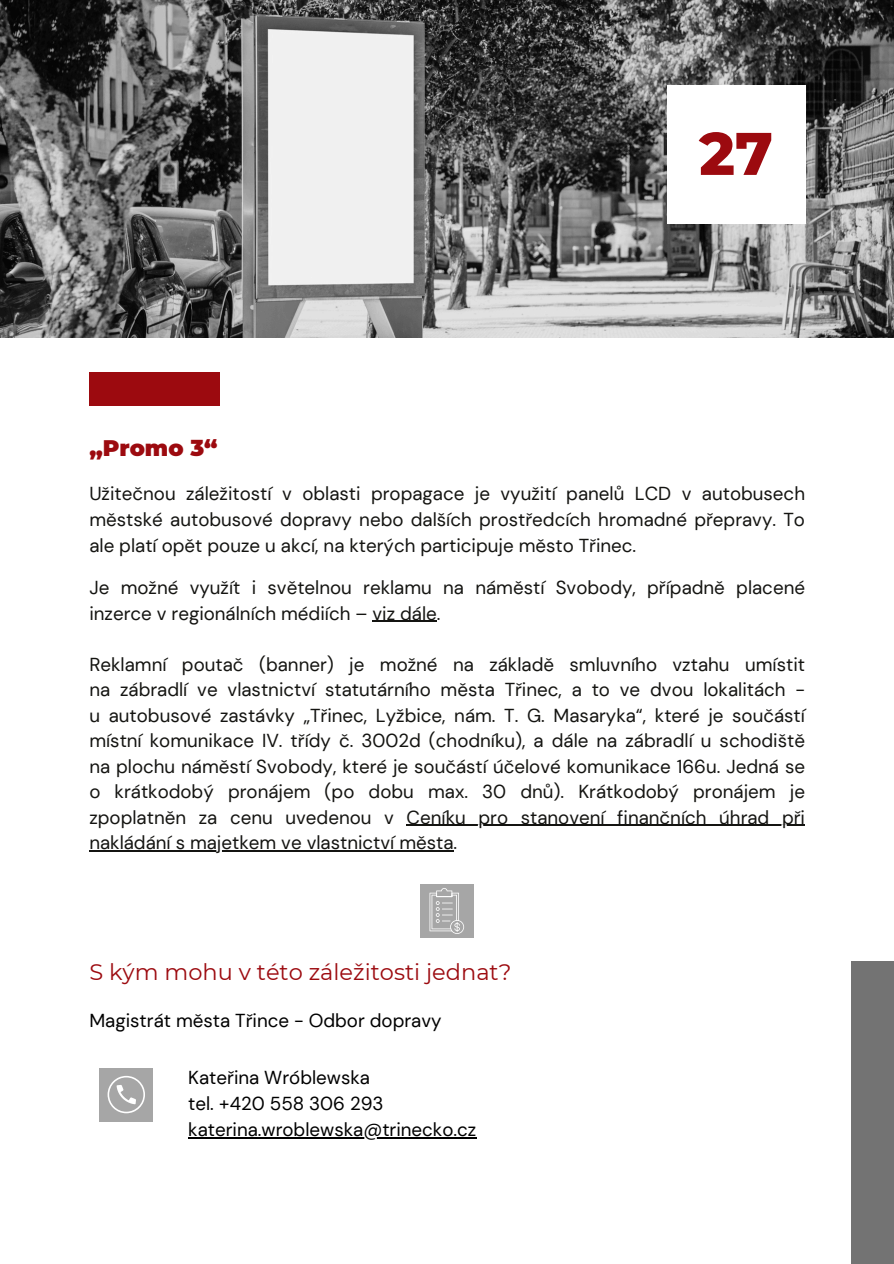
<style>
.page{position:relative;width:894px;height:1264px;background:#fff}
.page>*{position:absolute;margin:0;border:0;box-sizing:border-box;transform-origin:0 0}
.t1{font:800 60px "Montserrat";color:#9c0a0f}
.t2{font:22.5px "Montserrat";color:#9c0a0f}
.t3{font:900 22.5px "Montserrat";color:#9c0a0f}
.t4{font:18.75px/25.5px "DM Sans";color:#141411;text-align:justify}
.t5{font:18.75px "DM Sans";color:#000}
</style>
<div class="page">
<img style="left:0;top:0;width:893px;height:337px">
<div style="left:666px;top:85px;width:138px;height:138px;background:#fff"></div>
<div style="left:89px;top:372px;width:131px;height:34px;background:#9c0a0f"></div>
<hr style="left:372px;top:620px;width:64px;height:1px;background:#141411">
<hr style="left:406px;top:824px;width:398px;height:1px;background:#141411">
<hr style="left:89px;top:850px;width:364px;height:1px;background:#141411">
<div style="left:100px;top:1068px;width:53px;height:53px;background:#a6a6a6"></div>
<svg style="left:107px;top:1076px;width:38px;height:36px"></svg>
<hr style="left:198px;top:1137px;width:278px;height:1px;background:#000">
<div style="left:420px;top:884px;width:53px;height:53px;background:#a6a6a6"></div>
<svg style="left:429px;top:888px;width:35px;height:46px"></svg>
<div style="left:850px;top:960px;width:43px;height:303px;background:#737373"></div>
<p class="t3" style="left:89px;top:434px;width:130px">„Promo 3“</p>
<p class="t1" style="left:698px;top:117px;width:75px">27</p>
<p class="t4" style="left:89px;top:481px;width:717px">Užitečnou záležitostí v oblasti propagace je využití panelů LCD v autobusech městské autobusové dopravy nebo dalších prostředcích hromadné přepravy. To ale platí opět pouze u akcí, na kterých participuje město Třinec.</p>
<p class="t4" style="left:89px;top:575px;width:717px">Je možné využít i světelnou reklamu na náměstí Svobody, případně placené inzerce v regionálních médiích – viz dále.</p>
<h1 class="t4" style="left:89px;top:651px;width:717px">Reklamní poutač (banner) je možné na základě smluvního vztahu umístit na zábradlí ve vlastnictví statutárního města Třinec, a to ve dvou lokalitách - u autobusové zastávky „Třinec, Lyžbice, nám. T. G. Masaryka“, které je součástí místní komunikace IV. třídy č. 3002d (chodníku), a dále na zábradlí u schodiště na plochu náměstí Svobody, které je součástí účelové komunikace 166u. Jedná se o krátkodobý pronájem (po dobu max. 30 dnů). Krátkodobý pronájem je zpoplatněn za cenu uvedenou v</h1>
<p class="t4" style="left:406px;top:804px;width:400px">Ceníku pro stanovení finančních úhrad při</p>
<p class="t4" style="left:89px;top:830px;width:369px">nakládání s majetkem ve vlastnictví města.</p>
<p class="t2" style="left:89px;top:958px;width:423px">S kým mohu v této záležitosti jednat?</p>
<p class="t5" style="left:89px;top:1008px;width:353px">Magistrát města Třince - Odbor dopravy</p>
<h2 class="t5" style="left:188px;top:1065px;width:183px">Kateřina Wróblewska</h2>
<p class="t5" style="left:188px;top:1091px;width:197px">tel. +420 558 306 293</p>
<p class="t5" style="left:188px;top:1117px;width:289px">katerina.wroblewska@trinecko.cz</p>
</div>
